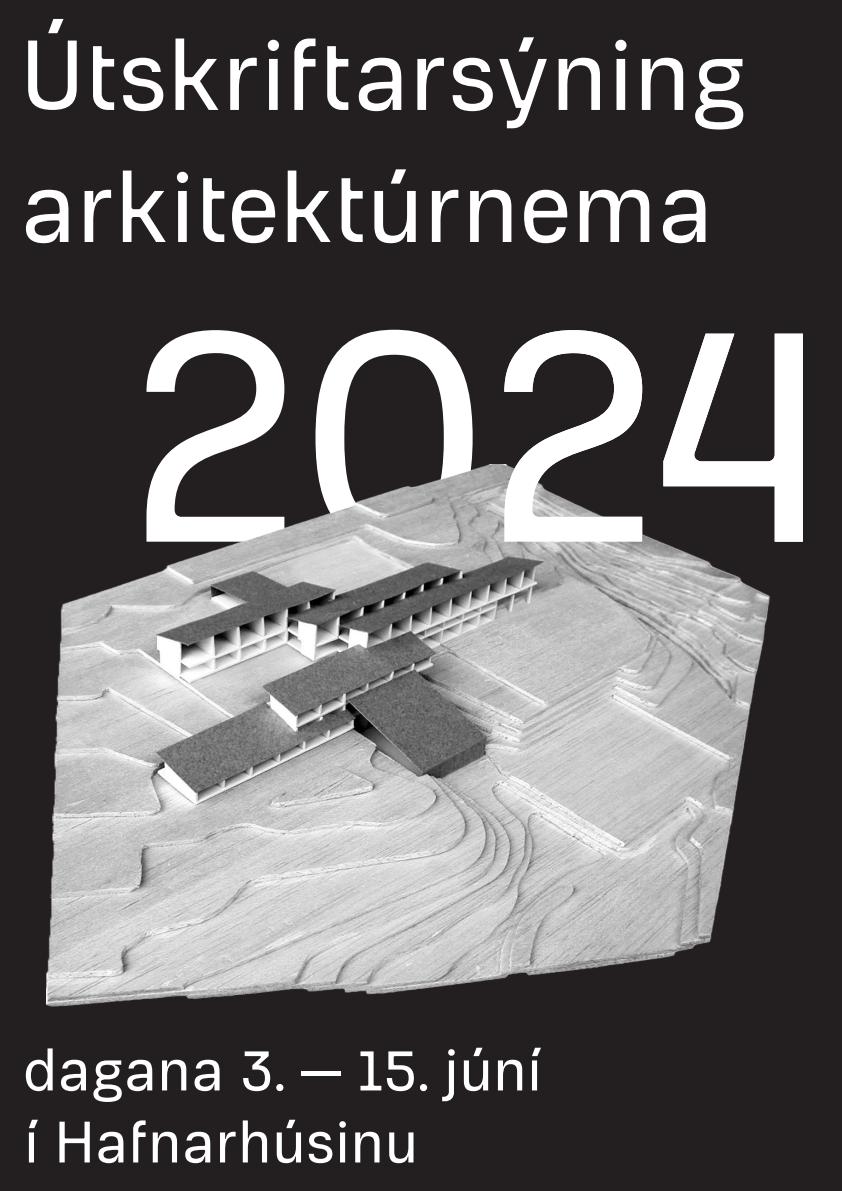
<style>
.page{position:relative;width:842px;height:1191px;background:#231f20}
.page>*{position:absolute;margin:0;border:0;box-sizing:border-box;transform-origin:0 0}
.t1{font:320px "ARK";color:#fff}
.t2{font:102px/132px "ARK";letter-spacing:-.04em;color:#fff}
.t3{font:60px/72px "ARK";letter-spacing:-.04em;color:#fff}
</style>
<div class="page">
<img style="left:46px;top:465px;width:724px;height:542px">
<p class="t2" style="left:18px;top:5px;width:733px">Útskriftarsýning arkitektúrnema</p>
<h1 class="t1" style="left:130px;top:236px;width:690px">2024</h1>
<p class="t3" style="left:23px;top:1031px;width:522px">dagana 3. — 15. júní í Hafnarhúsinu</p>
</div>
